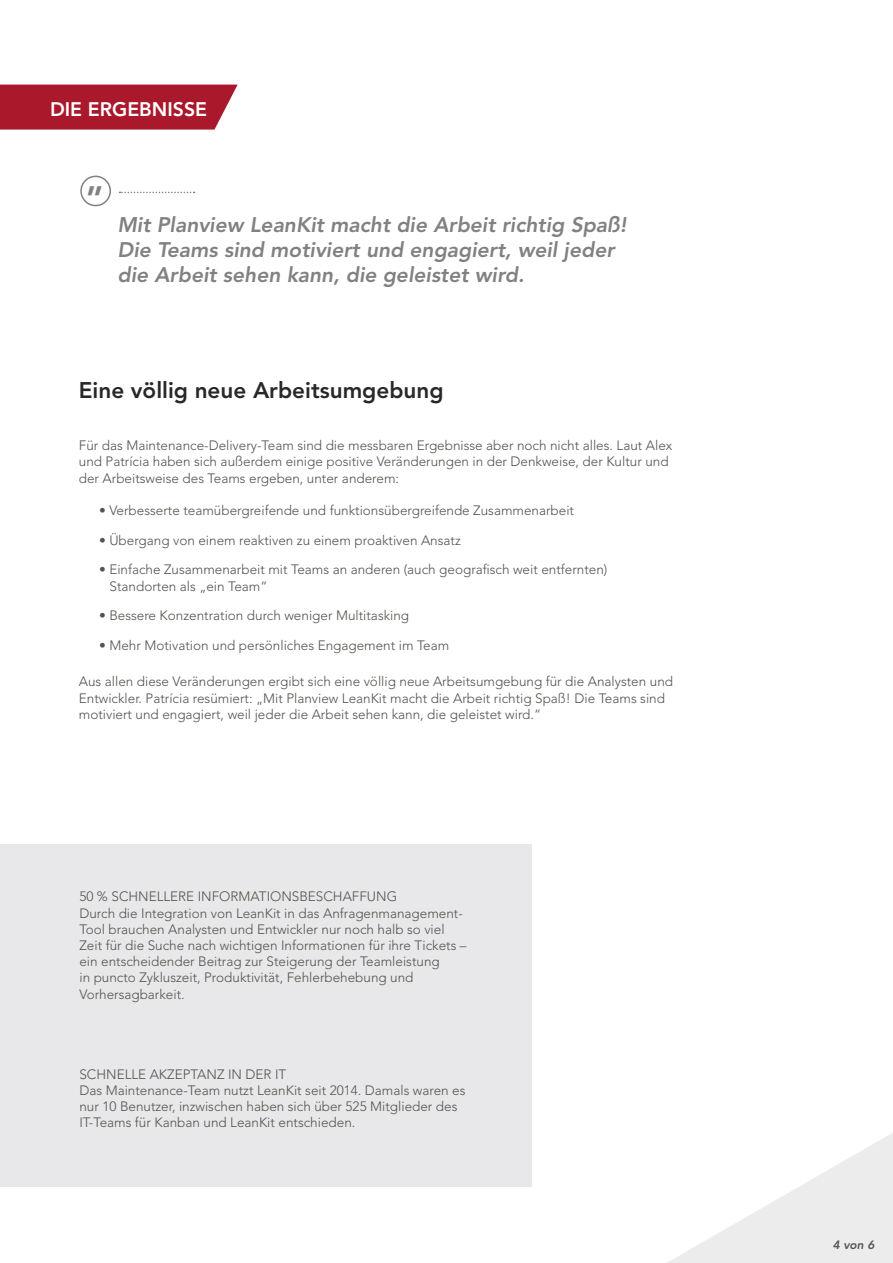
<style>
.page{position:relative;width:893px;height:1263px;background:#fff}
.page>*{position:absolute;margin:0;border:0;box-sizing:border-box;transform-origin:0 0}
.t1{font:800 34.5px "Avenir LT Std";color:#828080}
.t2{font:800 22.5px "Avenir LT Std";color:#262926}
.t3{font:italic 800 21px/25.2px "Avenir LT Std";color:#828080}
.t4{font:800 19.5px "Avenir LT Std";color:#fff}
.t5{font:300 13.5px/16.2px "Avenir LT Std";color:#52544d}
.t6{font:italic 800 12px "Avenir LT Std";color:#545952}
</style>
<div class="page">
<div style="left:0;top:844px;width:532px;height:343px;background:#e8e8ea"></div>
<svg style="left:0;top:85px;width:238px;height:45px;background:#ae2538"></svg>
<div style="left:80px;top:176px;width:31px;height:30px;border:2px solid #828080;border-radius:50%"></div>
<svg style="left:119px;top:192px;width:76px;height:1px"></svg>
<svg style="left:667px;top:1133px;width:226px;height:130px;fill:#edeeed"></svg>
<h3 class="t4" style="left:50px;top:97px;width:159px">DIE ERGEBNISSE</h3>
<h1 class="t1" style="left:86px;top:159px;width:19px">„</h1>
<h3 class="t3" style="left:117px;top:212px;width:510px">Mit Planview LeanKit macht die Arbeit richtig Spaß!<br>Die Teams sind motiviert und engagiert, weil jeder die Arbeit sehen kann, die geleistet wird.</h3>
<h2 class="t2" style="left:79px;top:377px;width:366px">Eine völlig neue Arbeitsumgebung</h2>
<p class="t5" style="left:79px;top:437px;width:595px">Für das Maintenance-Delivery-Team sind die messbaren Ergebnisse aber noch nicht alles. Laut Alex und Patrícia haben sich außerdem einige positive Veränderungen in der Denkweise, der Kultur und der Arbeitsweise des Teams ergeben, unter anderem:</p>
<p class="t5" style="left:99px;top:502px;width:476px">• Verbesserte teamübergreifende und funktionsübergreifende Zusammenarbeit</p>
<p class="t5" style="left:99px;top:532px;width:363px">• Übergang von einem reaktiven zu einem proaktiven Ansatz</p>
<p class="t5" style="left:110px;top:562px;width:499px;text-indent:-11px">• Einfache Zusammenarbeit mit Teams an anderen (auch geografisch weit entfernten)<br>Standorten als „ein Team“</p>
<p class="t5" style="left:99px;top:607px;width:312px">• Bessere Konzentration durch weniger Multitasking</p>
<p class="t5" style="left:99px;top:637px;width:352px">• Mehr Motivation und persönliches Engagement im Team</p>
<p class="t5" style="left:79px;top:674px;width:596px">Aus allen diese Veränderungen ergibt sich eine völlig neue Arbeitsumgebung für die Analysten und<br>Entwickler. Patrícia resümiert: „Mit Planview LeanKit macht die Arbeit richtig Spaß! Die Teams sind motiviert und engagiert, weil jeder die Arbeit sehen kann, die geleistet wird.“</p>
<p class="t5" style="left:79px;top:889px;width:389px">50 % SCHNELLERE INFORMATIONSBESCHAFFUNG<br>Durch die Integration von LeanKit in das Anfragenmanagement-Tool brauchen Analysten und Entwickler nur noch halb so viel Zeit für die Suche nach wichtigen Informationen für ihre Tickets – ein entscheidender Beitrag zur Steigerung der Teamleistung<br>in puncto Zykluszeit, Produktivität, Fehlerbehebung und Vorhersagbarkeit.</p>
<p class="t5" style="left:79px;top:1066px;width:388px">SCHNELLE AKZEPTANZ IN DER IT<br>Das Maintenance-Team nutzt LeanKit seit 2014. Damals waren es nur 10 Benutzer, inzwischen haben sich über 525 Mitglieder des IT-Teams für Kanban und LeanKit entschieden.</p>
<p class="t6" style="left:833px;top:1237px;width:43px">4 von 6</p>
</div>
